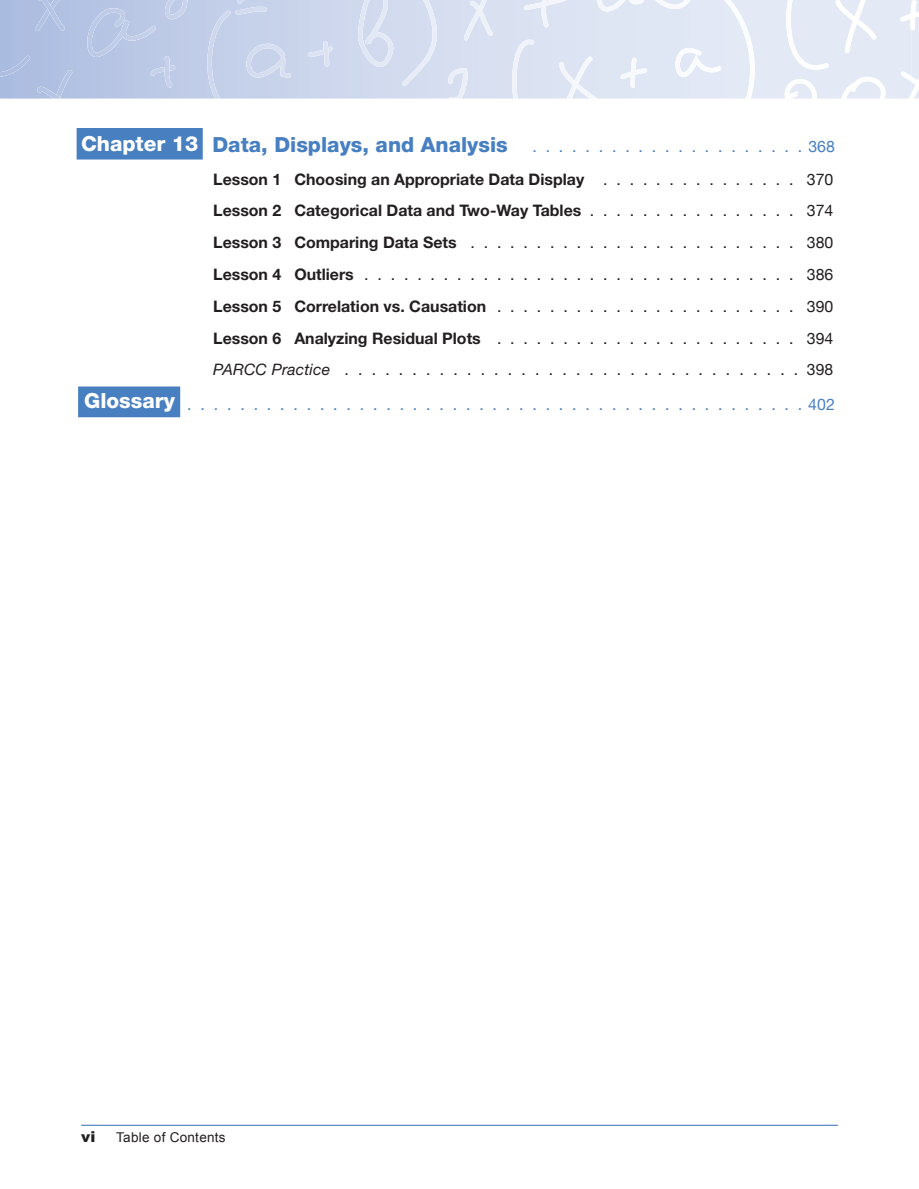
<style>
.page{position:relative;width:919px;height:1189px;background:#fff}
.page>*{position:absolute;margin:0;border:0;box-sizing:border-box;transform-origin:0 0}
.t1{font:800 20.85px "Helvetica Neue";color:#477fc1}
.t2{font:700 15.9px/31.8px "Helvetica Neue";color:#231f20;text-align:justify}
.t3{font:15.9px "Helvetica Neue";color:#477fc1}
.t4{font:15.75px "Helvetica Neue";color:#231f20}
.t5{font:900 15px "Arial";color:#231f20}
.t6{font:13.5px "Arial";letter-spacing:.02em;color:#231f20}
.s1{color:#fff}
.s2{font-weight:400;font-size:15.9px}
.s3{font-weight:400}
.s4{font-style:italic}
.s5{font-weight:800;font-size:20.85px;color:#fff}
</style>
<div class="page">
<hr style="left:81px;top:1124px;width:756px;height:1px;background:#477fc1">
<div style="left:77px;top:128px;width:126px;height:31px;background:#477fc1"></div>
<div style="left:78px;top:386px;width:102px;height:31px;background:#477fc1"></div>
<svg style="left:0;top:0;width:919px;height:144px"></svg>
<h1 class="t1" style="left:81px;top:132px;width:755px"><span class="s1">Chapter 13</span> Data, Displays, and Analysis <span class="s2">. . . . . . . . . . . . . . . . . . . . . 368</span></h1>
<p class="t2" style="left:213px;top:163px;width:621px">Lesson 1 Choosing an Appropriate Data Display <span class="s3">. . . . . . . . . . . . . . . 370<br></span>Lesson 2 Categorical Data and Two-Way Tables <span class="s3">. . . . . . . . . . . . . . . . 374<br></span>Lesson 3 Comparing Data Sets <span class="s3">. . . . . . . . . . . . . . . . . . . . . . . . . 380<br></span>Lesson 4 Outliers <span class="s3">. . . . . . . . . . . . . . . . . . . . . . . . . . . . . . . . . 386<br></span>Lesson 5 Correlation vs. Causation <span class="s3">. . . . . . . . . . . . . . . . . . . . . . . 390<br></span>Lesson 6 Analyzing Residual Plots <span class="s3">. . . . . . . . . . . . . . . . . . . . . . . 394</span></p>
<p class="t4" style="left:213px;top:360px;width:621px"><span class="s4">PARCC Practice</span> . . . . . . . . . . . . . . . . . . . . . . . . . . . . . . . . . . 398</p>
<p class="t3" style="left:84px;top:394px;width:751px"><span class="s5">Glossary</span> . . . . . . . . . . . . . . . . . . . . . . . . . . . . . . . . . . . . . . . . . . . . . . . 402</p>
<p class="t5" style="left:81px;top:1125px;width:16px">vi</p>
<p class="t6" style="left:116px;top:1128px;width:111px">Table of Contents</p>
</div>
